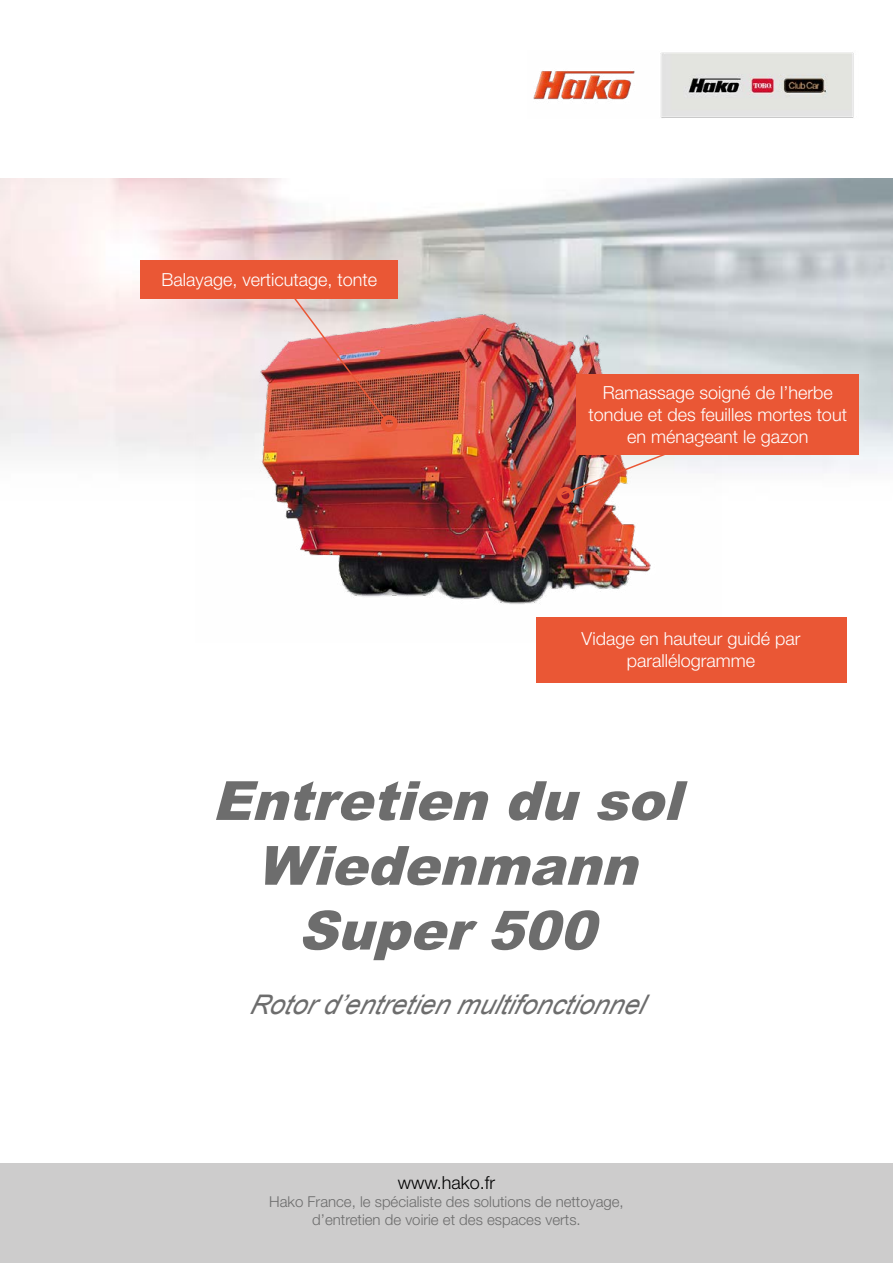
<style>
.page{position:relative;width:893px;height:1263px;background:#fff}
.page>*{position:absolute;margin:0;border:0;box-sizing:border-box;transform-origin:0 0}
.t1{font:italic 900 54px/64.8px "Arial";color:#6d6d6d;text-align:center}
.t2{font:italic 27px "Arial";color:#6d6d6d}
.t3{font:300 18px/21.6px "Helvetica Neue LT Std";color:#fff;text-align:center}
.t4{font:300 18px "Helvetica Neue LT Std";color:#000}
.t5{font:300 15px/18px "Helvetica Neue LT Std";color:#6d6d6d;text-align:center}
</style>
<div class="page">
<img style="left:196px;top:274px;width:526px;height:330px">
<img style="left:533px;top:52px;width:321px;height:66px">
<div style="left:577px;top:374px;width:282px;height:81px;background:#ea5735"></div>
<div style="left:536px;top:617px;width:310px;height:65px;background:#ea5735"></div>
<div style="left:140px;top:260px;width:258px;height:39px;background:#ea5735"></div>
<img style="left:560px;top:436px;width:147px;height:60px">
<img style="left:283px;top:299px;width:104px;height:121px">
<div style="left:557px;top:487px;width:17px;height:17px;border:4px solid #ea5735;border-radius:50%"></div>
<div style="left:381px;top:415px;width:17px;height:17px;border:4px solid #ea5735;border-radius:50%"></div>
<div style="left:0;top:1163px;width:893px;height:100px;background:#cdcccc"></div>
<p class="t3" style="left:161px;top:268px;width:217px">Balayage, verticutage, tonte</p>
<p class="t3" style="left:589px;top:382px;width:260px">Ramassage soigné de l’herbe tondue et des feuilles mortes tout en ménageant le gazon</p>
<p class="t3" style="left:582px;top:628px;width:220px">Vidage en hauteur guidé par parallélogramme</p>
<h1 class="t1" style="left:212px;top:766px;width:490px">Entretiendusol<br>Wiedenmann<br>Super500</h1>
<h2 class="t2" style="left:249px;top:987px;width:406px">Rotord’entretienmultifonctionnel</h2>
<p class="t4" style="left:398px;top:1171px;width:99px">www.hako.fr</p>
<p class="t5" style="left:269px;top:1192px;width:356px">Hako France, le spécialiste des solutions de nettoyage, d’entretien de voirie et des espaces verts.</p>
</div>
